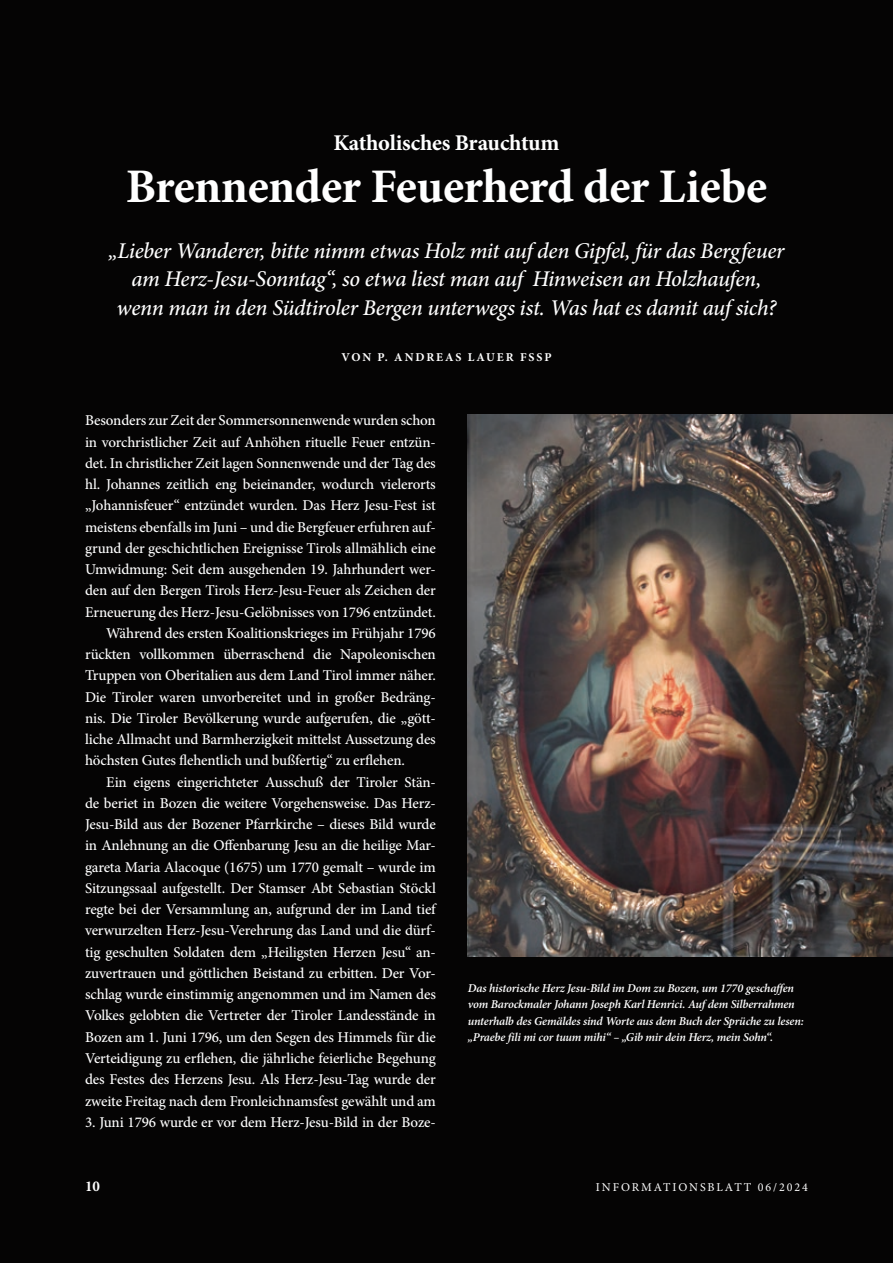
<style>
.page{position:relative;width:893px;height:1263px;background:#050404}
.page>*{position:absolute;margin:0;border:0;box-sizing:border-box;transform-origin:0 0}
.t1{font:700 48.3px "Minion Pro";letter-spacing:-.01em;color:#fff}
.t2{font:italic 500 22.5px/28.5px "Minion Pro";letter-spacing:-.015em;color:#fff;text-align:center}
.t3{font:700 22.5px "Minion Pro";letter-spacing:-.01em;color:#fff}
.t4{font:500 15px "Minion Pro";letter-spacing:-.01em;color:#fff}
.t5{font:700 15px "Minion Pro";color:#fff}
.t6{font:italic 600 12px/16.5px "Minion Pro";letter-spacing:-.015em;color:#fff}
.t7{font:12px "Minion Pro";letter-spacing:.16em;color:#fff}
.t8{font:700 12px "Minion Pro";letter-spacing:.16em;color:#fff}
</style>
<div class="page">
<img style="left:468px;top:415px;width:425px;height:542px">
<h2 class="t3" style="left:333px;top:127px;width:228px">Katholisches Brauchtum</h2>
<h1 class="t1" style="left:126px;top:153px;width:643px">Brennender Feuerherd der Liebe</h1>
<h2 class="t2" style="left:108px;top:236px;width:678px">„Lieber Wanderer, bitte nimm etwas Holz mit auf den Gipfel, für das Bergfeuer am Herz-Jesu-Sonntag“, so etwa liest man auf Hinweisen an Holzhaufen, wenn man in den Südtiroler Bergen unterwegs ist. Was hat es damit auf sich?</h2>
<p class="t8" style="left:341px;top:348px;width:212px">VON P. ANDREAS LAUER FSSP</p>
<p class="t4" style="left:85px;top:410px;width:352px">Besonders zur Zeit der Sommersonnenwende wurden schon</p>
<p class="t4" style="left:85px;top:432px;width:352px">in vorchristlicher Zeit auf Anhöhen rituelle Feuer entzün-</p>
<p class="t4" style="left:85px;top:453px;width:352px">det. In christlicher Zeit lagen Sonnenwende und der Tag des</p>
<p class="t4" style="left:85px;top:474px;width:352px">hl. Johannes zeitlich eng beieinander, wodurch vielerorts</p>
<p class="t4" style="left:85px;top:495px;width:352px">„Johannisfeuer“ entzündet wurden. Das Herz Jesu-Fest ist</p>
<p class="t4" style="left:85px;top:517px;width:352px">meistens ebenfalls im Juni – und die Bergfeuer erfuhren auf-</p>
<p class="t4" style="left:85px;top:538px;width:352px">grund der geschichtlichen Ereignisse Tirols allmählich eine</p>
<p class="t4" style="left:85px;top:559px;width:352px">Umwidmung: Seit dem ausgehenden 19. Jahrhundert wer-</p>
<p class="t4" style="left:85px;top:580px;width:352px">den auf den Bergen Tirols Herz-Jesu-Feuer als Zeichen der</p>
<p class="t4" style="left:85px;top:602px;width:352px">Erneuerung des Herz-Jesu-Gelöbnisses von 1796 entzündet.</p>
<p class="t4" style="left:106px;top:623px;width:331px">Während des ersten Koalitionskrieges im Frühjahr 1796</p>
<p class="t4" style="left:85px;top:644px;width:352px">rückten vollkommen überraschend die Napoleonischen</p>
<p class="t4" style="left:85px;top:665px;width:352px">Truppen von Oberitalien aus dem Land Tirol immer näher.</p>
<p class="t4" style="left:85px;top:687px;width:352px">Die Tiroler waren unvorbereitet und in großer Bedräng-</p>
<p class="t4" style="left:85px;top:708px;width:352px">nis. Die Tiroler Bevölkerung wurde aufgerufen, die „gött-</p>
<p class="t4" style="left:85px;top:729px;width:352px">liche Allmacht und Barmherzigkeit mittelst Aussetzung des</p>
<p class="t4" style="left:85px;top:750px;width:321px">höchsten Gutes flehentlich und bußfertig“ zu erflehen.</p>
<p class="t4" style="left:106px;top:772px;width:331px">Ein eigens eingerichteter Ausschuß der Tiroler Stän-</p>
<p class="t4" style="left:85px;top:793px;width:352px">de beriet in Bozen die weitere Vorgehensweise. Das Herz-</p>
<p class="t4" style="left:85px;top:814px;width:352px">Jesu-Bild aus der Bozener Pfarrkirche – dieses Bild wurde</p>
<p class="t4" style="left:85px;top:835px;width:352px">in Anlehnung an die Offenbarung Jesu an die heilige Mar-</p>
<p class="t4" style="left:85px;top:857px;width:352px">gareta Maria Alacoque (1675) um 1770 gemalt – wurde im</p>
<p class="t4" style="left:85px;top:878px;width:352px">Sitzungssaal aufgestellt. Der Stamser Abt Sebastian Stöckl</p>
<p class="t4" style="left:85px;top:899px;width:352px">regte bei der Versammlung an, aufgrund der im Land tief</p>
<p class="t4" style="left:85px;top:920px;width:352px">verwurzelten Herz-Jesu-Verehrung das Land und die dürf-</p>
<p class="t4" style="left:85px;top:942px;width:352px">tig geschulten Soldaten dem „Heiligsten Herzen Jesu“ an-</p>
<p class="t4" style="left:85px;top:963px;width:352px">zuvertrauen und göttlichen Beistand zu erbitten. Der Vor-</p>
<p class="t4" style="left:85px;top:984px;width:352px">schlag wurde einstimmig angenommen und im Namen des</p>
<p class="t4" style="left:85px;top:1005px;width:352px">Volkes gelobten die Vertreter der Tiroler Landesstände in</p>
<p class="t4" style="left:85px;top:1027px;width:352px">Bozen am 1. Juni 1796, um den Segen des Himmels für die</p>
<p class="t4" style="left:85px;top:1048px;width:352px">Verteidigung zu erflehen, die jährliche feierliche Begehung</p>
<p class="t4" style="left:85px;top:1069px;width:352px">des Festes des Herzens Jesu. Als Herz-Jesu-Tag wurde der</p>
<p class="t4" style="left:85px;top:1090px;width:352px">zweite Freitag nach dem Fronleichnamsfest gewählt und am</p>
<p class="t4" style="left:85px;top:1112px;width:352px">3. Juni 1796 wurde er vor dem Herz-Jesu-Bild in der Boze-</p>
<p class="t6" style="left:468px;top:980px;width:337px">Das historische Herz Jesu-Bild im Dom zu Bozen, um 1770 geschaffen vom Barockmaler Johann Joseph Karl Henrici. Auf dem Silberrahmen unterhalb des Gemäldes sind Worte aus dem Buch der Sprüche zu lesen: „Praebe fili mi cor tuum mihi“ – „Gib mir dein Herz, mein Sohn“.</p>
<p class="t5" style="left:85px;top:1175px;width:16px">10</p>
<p class="t7" style="left:596px;top:1179px;width:213px">INFORMATIONSBLATT 06/2024</p>
</div>
